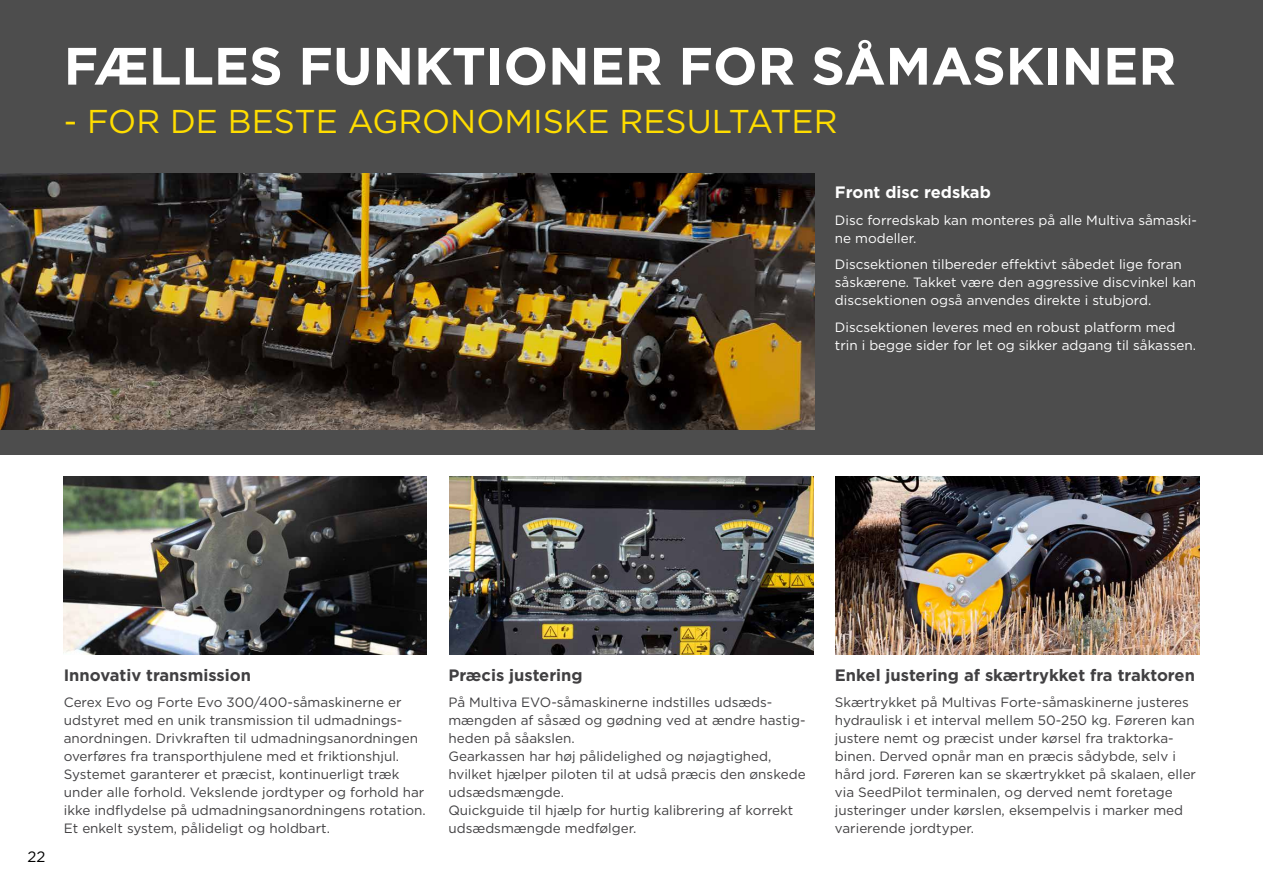
<style>
.page{position:relative;width:1263px;height:893px;background:#fff}
.page>*{position:absolute;margin:0;border:0;box-sizing:border-box;transform-origin:0 0}
.t1{font:700 52.5px "Gotham";color:#fff}
.t2{font:33px "Gotham";color:#fd0}
.t3{font:700 16.5px "Gotham";color:#414042}
.t4{font:700 16.5px "Gotham";color:#fff}
.t5{font:15px "Gotham";color:#000}
.t6{font:13.5px/18px "Gotham";color:#414042}
.t7{font:13.5px/18px "Gotham";color:#fff}
</style>
<div class="page">
<div style="left:0;top:0;width:1263px;height:455px;background:#4d4d4d"></div>
<img style="left:449px;top:476px;width:365px;height:179px">
<img style="left:0;top:173px;width:814px;height:256px">
<img style="left:64px;top:476px;width:363px;height:179px">
<img style="left:835px;top:476px;width:364px;height:179px">
<h1 class="t1" style="left:64px;top:31px;width:1114px">FÆLLES FUNKTIONER FOR SÅMASKINER</h1>
<h2 class="t2" style="left:64px;top:100px;width:775px">- FOR DE BESTE AGRONOMISKE RESULTATER</h2>
<p class="t4" style="left:835px;top:181px;width:157px">Front disc redskab</p>
<p class="t7" style="left:835px;top:211px;width:364px">Disc forredskab kan monteres på alle Multiva såmaski&shy;ne modeller.</p>
<p class="t7" style="left:835px;top:255px;width:363px">Discsektionen tilbereder effektivt såbedet lige foran såskærene. Takket være den aggressive discvinkel kan discsektionen også anvendes direkte i stubjord.</p>
<p class="t7" style="left:835px;top:318px;width:363px">Discsektionen leveres med en robust platform med trin i begge sider for let og sikker adgang til såkassen.</p>
<p class="t5" style="left:27px;top:847px;width:19px">22</p>
<p class="t3" style="left:64px;top:664px;width:189px">Innovativ transmission</p>
<p class="t6" style="left:64px;top:693px;width:364px">Cerex Evo og Forte Evo 300/400-såmaskinerne er udstyret med en unik transmission til udmadnings&shy;anordningen. Drivkraften til udmadningsanordningen overføres fra transporthjulene med et friktionshjul.<br>Systemet garanterer et præcist, kontinuerligt træk under alle forhold. Vekslende jordtyper og forhold har ikke indflydelse på udmadningsanordningens rotation.<br>Et enkelt system, pålideligt og holdbart.</p>
<p class="t3" style="left:448px;top:664px;width:136px">Præcis justering</p>
<p class="t6" style="left:448px;top:693px;width:359px">På Multiva EVO-såmaskinerne indstilles udsæds&shy;mængden af såsæd og gødning ved at ændre hastig&shy;heden på såakslen.<br>Gearkassen har høj pålidelighed og nøjagtighed, hvilket hjælper piloten til at udså præcis den ønskede udsædsmængde.<br>Quickguide til hjælp for hurtig kalibrering af korrekt udsædsmængde medfølger.</p>
<p class="t3" style="left:835px;top:664px;width:362px">Enkel justering af skærtrykket fra traktoren</p>
<p class="t6" style="left:835px;top:693px;width:363px">Skærtrykket på Multivas Forte-såmaskinerne justeres hydraulisk i et interval mellem 50-250 kg. Føreren kan justere nemt og præcist under kørsel fra traktorka&shy;binen. Derved opnår man en præcis sådybde, selv i hård jord. Føreren kan se skærtrykket på skalaen, eller via SeedPilot terminalen, og derved nemt foretage justeringer under kørslen, eksempelvis i marker med varierende jordtyper.</p>
</div>
